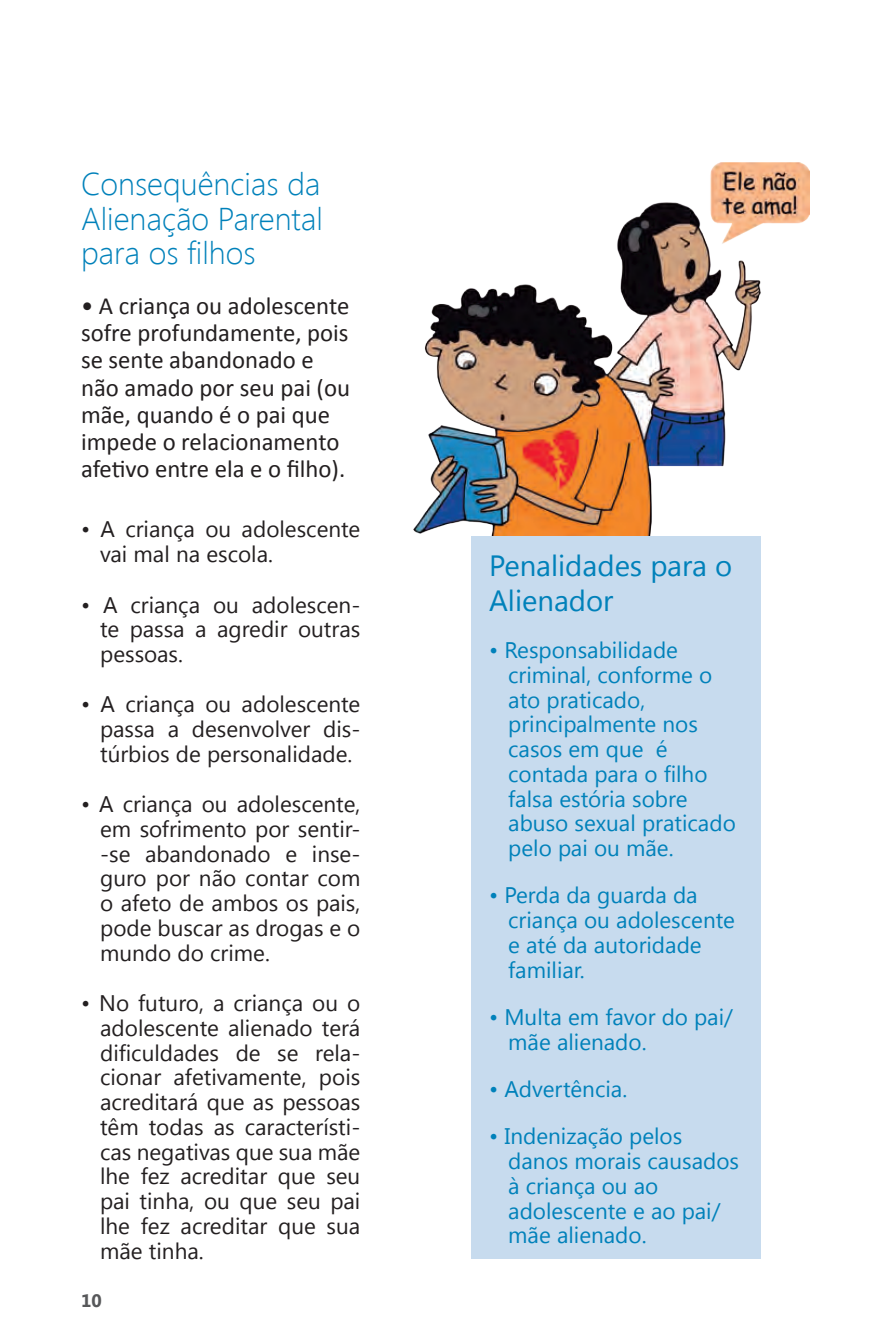
<style>
.page{position:relative;width:893px;height:1340px;background:#fff}
.page>*{position:absolute;margin:0;border:0;box-sizing:border-box;transform-origin:0 0}
.Parágrafo_da_Lista{font:300 31.5px/34.6px "Segoe UI";color:#0081ba;text-align:justify}
.Parágrafo_da_Lista-2{font:29.25px/34.6px "Segoe UI";color:#0081ba}
.Parágrafo_da_Lista-3{font:24.75px/27.2px "Calibri";color:#231f20}
.Parágrafo_da_Lista-4{font:22.5px/24.8px "Segoe UI";color:#231f20;text-align:justify}
.Parágrafo_da_Lista-5{font:22.5px/24.8px "Segoe UI";color:#0081ba}
.t1{font:700 18px "Segoe UI";color:#57585a}
</style>
<div class="page">
<img style="left:413px;top:162px;width:396px;height:374px">
<div style="left:471px;top:536px;width:290px;height:722px;background:#c7dbee"></div>
<p class="Parágrafo_da_Lista" style="left:81px;top:165px;width:243px">Consequências da Alienação Parental para os filhos</p>
<p class="Parágrafo_da_Lista-3" style="left:81px;top:292px;width:271px">• A criança ou adolescente sofre profundamente, pois se sente abandonado e não amado por seu pai (ou mãe, quando é o pai que impede o relacionamento afetivo entre ela e o filho).</p>
<p class="Parágrafo_da_Lista-4" style="left:100px;top:516px;width:262px;text-indent:-19px">• A criança ou adolescente vai mal na escola.</p>
<p class="Parágrafo_da_Lista-4" style="left:100px;top:591px;width:262px;text-indent:-19px">• A criança ou adolescen&shy;te passa a agredir outras pessoas.</p>
<p class="Parágrafo_da_Lista-4" style="left:100px;top:691px;width:262px;text-indent:-19px">• A criança ou adolescente passa a desenvolver dis&shy;túrbios de personalidade.</p>
<p class="Parágrafo_da_Lista-4" style="left:100px;top:790px;width:262px;text-indent:-19px">• A criança ou adolescente, em sofrimento por sentir--se abandonado e inse&shy;guro por não contar com o afeto de ambos os pais, pode buscar as drogas e o mundo do crime.</p>
<p class="Parágrafo_da_Lista-4" style="left:100px;top:989px;width:262px;text-indent:-19px">• No futuro, a criança ou o adolescente alienado terá dificuldades de se rela&shy;cionar afetivamente, pois acreditará que as pessoas têm todas as característi&shy;cas negativas que sua mãe lhe fez acreditar que seu pai tinha, ou que seu pai lhe fez acreditar que sua mãe tinha.</p>
<p class="t1" style="left:81px;top:1287px;width:22px">10</p>
<p class="Parágrafo_da_Lista-2" style="left:489px;top:547px;width:245px">Penalidades para o<br>Alienador</p>
<p class="Parágrafo_da_Lista-5" style="left:508px;top:636px;width:229px;text-indent:-19px">• Responsabilidade criminal, conforme o ato praticado, principalmente nos casos em que é contada para o filho falsa estória sobre abuso sexual praticado pelo pai ou mãe.</p>
<p class="Parágrafo_da_Lista-5" style="left:508px;top:882px;width:228px;text-indent:-19px">• Perda da guarda da criança ou adolescente e até da autoridade familiar.</p>
<p class="Parágrafo_da_Lista-5" style="left:508px;top:1003px;width:226px;text-indent:-19px">• Multa em favor do pai/ mãe alienado.</p>
<p class="Parágrafo_da_Lista-5" style="left:489px;top:1075px;width:140px">• Advertência.</p>
<p class="Parágrafo_da_Lista-5" style="left:508px;top:1122px;width:232px;text-indent:-19px">• Indenização pelos danos morais causados à criança ou ao adolescente e ao pai/ mãe alienado.</p>
</div>
